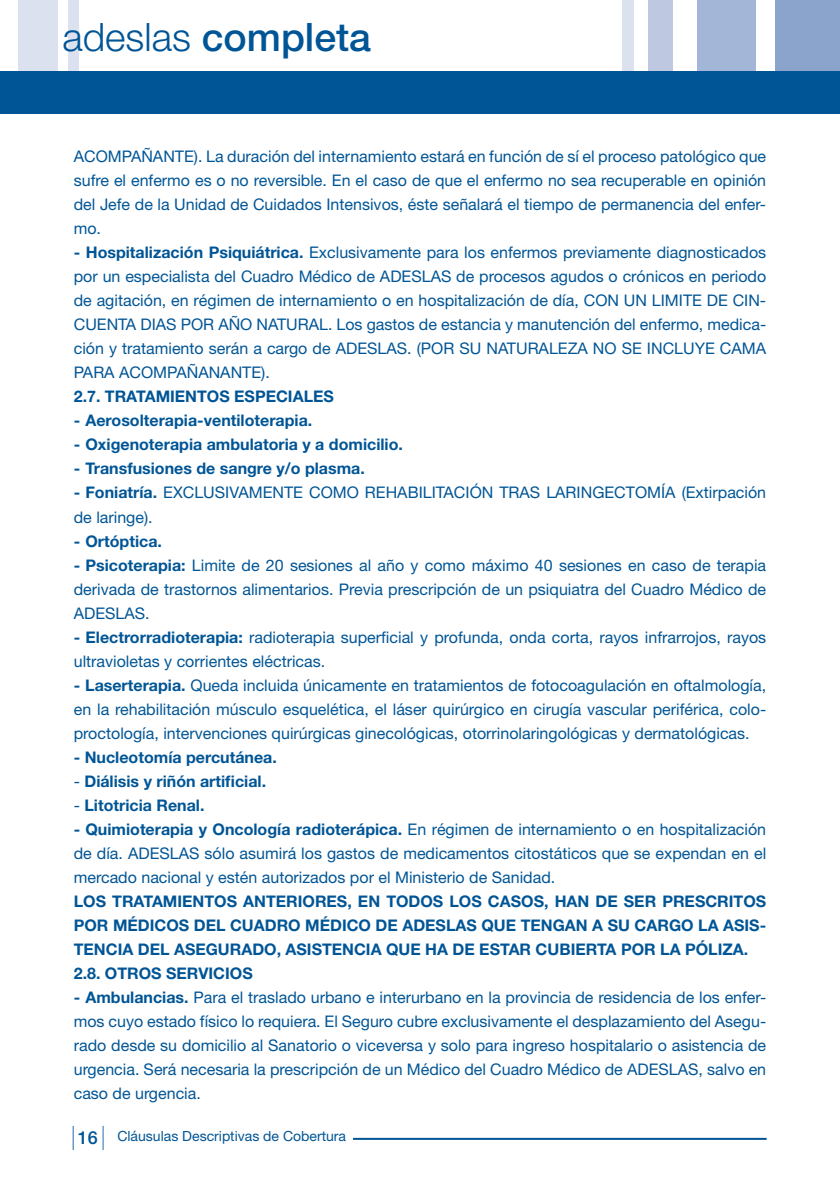
<style>
.page{position:relative;width:840px;height:1191px;background:#fff}
.page>*{position:absolute;margin:0;border:0;box-sizing:border-box;transform-origin:0 0}
.t1{font:500 39.2px "Helvetica Neue";color:#005596}
.t2{font:16px/24px "Helvetica Neue";color:#005596;text-align:justify}
.t3{font:700 16px/24px "Helvetica Neue";color:#005596}
.t4{font:14px "Helvetica Neue";color:#005596}
.s1{font-weight:300}
.s2{font-weight:700}
.s3{font-weight:400}
.s4{font-weight:500;font-size:18px}
</style>
<div class="page">
<div style="left:68px;top:0;width:11px;height:96px;background:#dbe1ef"></div>
<div style="left:18px;top:0;width:40px;height:96px;background:#dbe1ef"></div>
<div style="left:775px;top:0;width:64px;height:96px;background:#8ba4cc"></div>
<div style="left:621px;top:0;width:12px;height:96px;background:#dbe1ef"></div>
<div style="left:647px;top:0;width:25px;height:96px;background:#bec9e1"></div>
<div style="left:697px;top:0;width:58px;height:96px;background:#a4b6d7"></div>
<div style="left:0;top:71px;width:839px;height:43px;background:#005596"></div>
<hr style="left:353px;top:1137px;width:413px;height:2px;background:#005596">
<svg style="left:102px;top:1125px;width:1px;height:25px"></svg>
<svg style="left:73px;top:1125px;width:1px;height:25px"></svg>
<h1 class="t1" style="left:62px;top:23px;width:310px"><span class="s1">adeslas</span> completa</h1>
<p class="t2" style="left:74px;top:146px;width:693px">ACOMPAÑANTE). La duración del internamiento estará en función de sí el proceso patológico que sufre el enfermo es o no reversible. En el caso de que el enfermo no sea recuperable en opinión del Jefe de la Unidad de Cuidados Intensivos, éste señalará el tiempo de permanencia del enfer&shy;mo.</p>
<p class="t2" style="left:74px;top:242px;width:693px"><span class="s2">- Hospitalización Psiquiátrica.</span> Exclusivamente para los enfermos previamente diagnosticados por un especialista del Cuadro Médico de ADESLAS de procesos agudos o crónicos en periodo de agitación, en régimen de internamiento o en hospitalización de día, CON UN LIMITE DE CIN-CUENTA DIAS POR AÑO NATURAL. Los gastos de estancia y manutención del enfermo, medica&shy;ción y tratamiento serán a cargo de ADESLAS. (POR SU NATURALEZA NO SE INCLUYE CAMA PARA ACOMPAÑANANTE).</p>
<p class="t3" style="left:74px;top:386px;width:261px">2.7. TRATAMIENTOS ESPECIALES</p>
<p class="t3" style="left:74px;top:410px;width:240px">- Aerosolterapia-ventiloterapia.</p>
<p class="t3" style="left:74px;top:434px;width:330px">- Oxigenoterapia ambulatoria y a domicilio.</p>
<p class="t3" style="left:74px;top:458px;width:292px">- Transfusiones de sangre y/o plasma.</p>
<p class="t2" style="left:74px;top:482px;width:693px"><span class="s2">- Foniatría.</span> EXCLUSIVAMENTE COMO REHABILITACIÓN TRAS LARINGECTOMÍA (Extirpación de laringe).</p>
<p class="t3" style="left:74px;top:530px;width:90px">- Ortóptica.</p>
<p class="t2" style="left:74px;top:554px;width:693px"><span class="s2">- Psicoterapia:</span> Limite de 20 sesiones al año y como máximo 40 sesiones en caso de terapia derivada de trastornos alimentarios. Previa prescripción de un psiquiatra del Cuadro Médico de ADESLAS.</p>
<p class="t2" style="left:74px;top:626px;width:693px"><span class="s2">- Electrorradioterapia:</span> radioterapia superficial y profunda, onda corta, rayos infrarrojos, rayos ultravioletas y corrientes eléctricas.</p>
<p class="t2" style="left:74px;top:674px;width:693px"><span class="s2">- Laserterapia.</span> Queda incluida únicamente en tratamientos de fotocoagulación en oftalmología, en la rehabilitación músculo esquelética, el láser quirúrgico en cirugía vascular periférica, colo&shy;proctología, intervenciones quirúrgicas ginecológicas, otorrinolaringológicas y dermatológicas.</p>
<p class="t3" style="left:74px;top:746px;width:204px">- Nucleotomía percutánea.</p>
<p class="t3" style="left:74px;top:770px;width:194px"><span class="s3">-</span> Diálisis y riñón artificial.</p>
<p class="t3" style="left:74px;top:794px;width:132px"><span class="s3">-</span> Litotricia Renal.</p>
<p class="t2" style="left:74px;top:818px;width:693px"><span class="s2">- Quimioterapia y Oncología radioterápica.</span> En régimen de internamiento o en hospitalización de día. ADESLAS sólo asumirá los gastos de medicamentos citostáticos que se expendan en el mercado nacional y estén autorizados por el Ministerio de Sanidad.</p>
<p class="t3" style="left:74px;top:890px;width:693px">LOS TRATAMIENTOS ANTERIORES, EN TODOS LOS CASOS, HAN DE SER PRESCRITOS POR MÉDICOS DEL CUADRO MÉDICO DE ADESLAS QUE TENGAN A SU CARGO LA ASIS-TENCIA DEL ASEGURADO, ASISTENCIA QUE HA DE ESTAR CUBIERTA POR LA PÓLIZA.<br>2.8. OTROS SERVICIOS</p>
<p class="t2" style="left:74px;top:986px;width:693px"><span class="s2">- Ambulancias.</span> Para el traslado urbano e interurbano en la provincia de residencia de los enfer&shy;mos cuyo estado físico lo requiera. El Seguro cubre exclusivamente el desplazamiento del Asegu&shy;rado desde su domicilio al Sanatorio o viceversa y solo para ingreso hospitalario o asistencia de urgencia. Será necesaria la prescripción de un Médico del Cuadro Médico de ADESLAS, salvo en caso de urgencia.</p>
<p class="t4" style="left:78px;top:1131px;width:270px"><span class="s4">16</span> Cláusulas Descriptivas de Cobertura</p>
</div>
